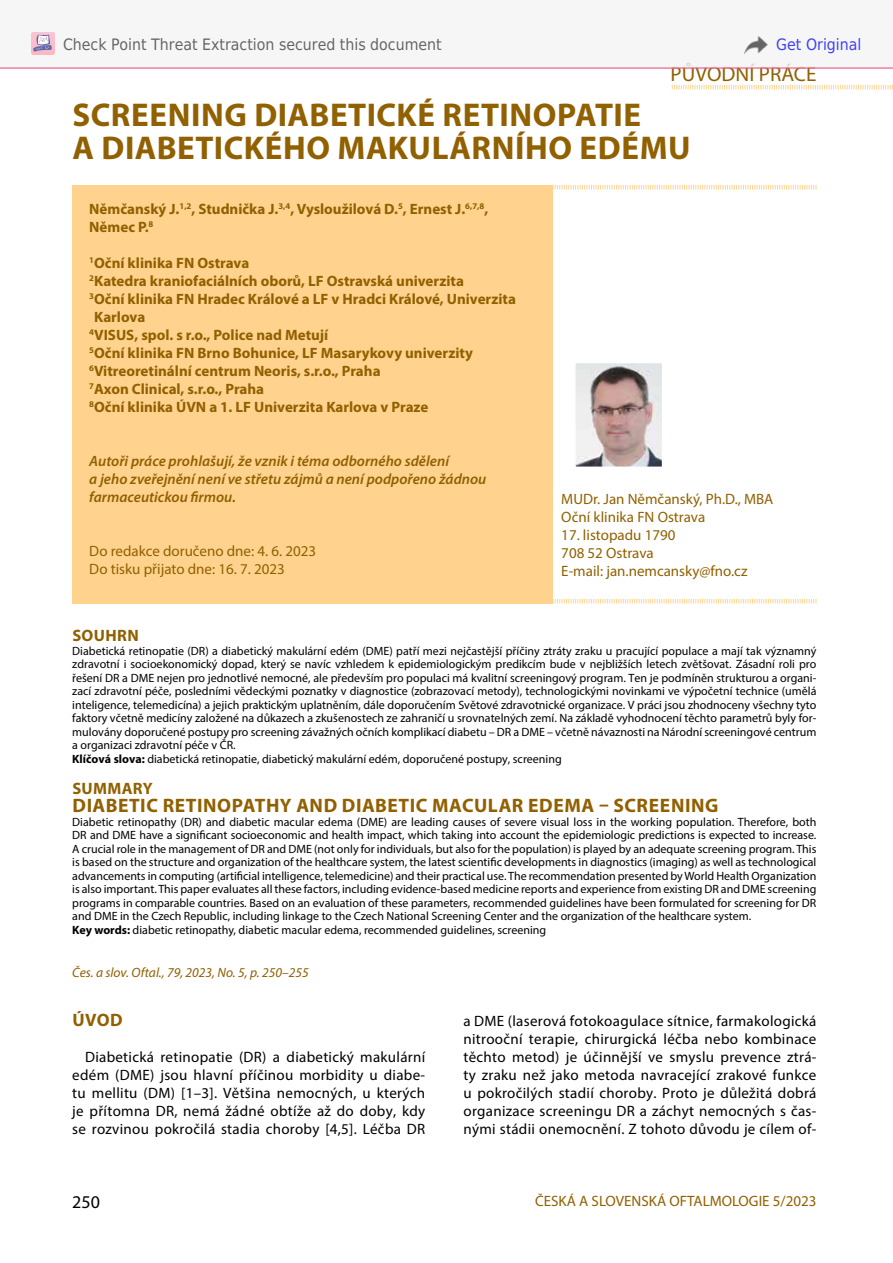
<style>
.page{position:relative;width:893px;height:1263px;background:#fff}
.page>*{position:absolute;margin:0;border:0;box-sizing:border-box;transform-origin:0 0}
.t1{font:700 33px/33px "Myriad Pro";letter-spacing:.02em;color:#916000}
.t2{font:21px "Myriad Pro";color:#916000}
.t3{font:700 19.5px "Myriad Pro";letter-spacing:.03em;color:#916000}
.t4{font:700 18px "Myriad Pro";color:#916000}
.t5{font:18px "Myriad Pro";color:#000}
.t6{font:700 16.5px "Myriad Pro";letter-spacing:.02em;color:#916000}
.t7{font:15.75px "DejaVu Sans Condensed";color:rgb(51 51 51/.75)}
.t8{font:15.75px "DejaVu Sans Condensed";color:rgb(0 0 255/.75)}
.t9{font:15px/18px "Myriad Pro";letter-spacing:.02em;color:#000;text-align:justify}
.t10{font:700 15px/18px "Myriad Pro";color:#916000}
.t11{font:15px/18px "Myriad Pro";color:#916000}
.t12{font:italic 600 15px/18px "Myriad Pro";color:#916000}
.t13{font:italic 13.5px "Myriad Pro";color:#916000}
.t14{font:12px/13.5px "Myriad Pro";color:#000}
.s1{font-weight:700}
</style>
<div class="page">
<svg style="left:553px;top:599px;width:264px;height:4px"></svg>
<svg style="left:553px;top:185px;width:264px;height:4px"></svg>
<svg style="left:672px;top:85px;width:221px;height:4px"></svg>
<img style="left:577px;top:365px;width:83px;height:100px">
<div style="left:574px;top:362px;width:89px;height:106px;border:2px solid #fff"></div>
<div style="left:72px;top:185px;width:481px;height:418px;background:#ffd38e"></div>
<div style="left:0;top:0;width:893px;height:68px;background:#f4f4f4"></div>
<hr style="left:0;top:68px;width:893px;height:1px;background:#e45785">
<img style="left:32px;top:32px;width:22px;height:22px">
<img style="left:745px;top:36px;width:22px;height:17px">
<h3 class="t7" style="left:63px;top:36px;width:380px">Check Point Threat Extraction secured this document</h3>
<h3 class="t8" style="left:776px;top:36px;width:87px">Get Original</h3>
<h2 class="t2" style="left:671px;top:61px;width:147px">PŮVODNÍ PRÁCE</h2>
<h1 class="t1" style="left:73px;top:97px;width:620px">SCREENING DIABETICKÉ RETINOPATIE<br>A DIABETICKÉHO MAKULÁRNÍHO EDÉMU</h1>
<p class="t10" style="left:89px;top:200px;width:400px">Němčanský J.<sup>1,2</sup>, Studnička J.<sup>3,4</sup>, Vysloužilová D.<sup>5</sup>, Ernest J.<sup>6,7,8</sup>,<br>Němec P.<sup>8</sup></p>
<p class="t10" style="left:89px;top:254px;width:161px"><sup>1</sup>Oční klinika FN Ostrava</p>
<p class="t10" style="left:89px;top:272px;width:376px"><sup>2</sup>Katedra kraniofaciálních oborů, LF Ostravská univerzita</p>
<p class="t10" style="left:89px;top:290px;width:428px"><sup>3</sup>Oční klinika FN Hradec Králové a LF v Hradci Králové, Univerzita</p>
<p class="t10" style="left:94px;top:308px;width:53px">Karlova</p>
<p class="t10" style="left:89px;top:326px;width:241px"><sup>4</sup>VISUS, spol. s r.o., Police nad Metují</p>
<p class="t10" style="left:89px;top:344px;width:385px"><sup>5</sup>Oční klinika FN Brno Bohunice, LF Masarykovy univerzity</p>
<p class="t10" style="left:89px;top:362px;width:293px"><sup>6</sup>Vitreoretinální centrum Neoris, s.r.o., Praha</p>
<p class="t10" style="left:89px;top:380px;width:176px"><sup>7</sup>Axon Clinical, s.r.o., Praha</p>
<p class="t10" style="left:89px;top:398px;width:341px"><sup>8</sup>Oční klinika ÚVN a 1. LF Univerzita Karlova v Praze</p>
<p class="t12" style="left:89px;top:452px;width:399px">Autoři práce prohlašují, že vznik i téma odborného sdělení<br>a jeho zveřejnění není ve střetu zájmů a není podpořeno žádnou farmaceutickou firmou.</p>
<p class="t11" style="left:89px;top:542px;width:228px">Do redakce doručeno dne: 4. 6. 2023<br>Do tisku přijato dne: 16. 7. 2023</p>
<p class="t11" style="left:561px;top:490px;width:214px">MUDr. Jan Němčanský, Ph.D., MBA<br>Oční klinika FN Ostrava</p>
<p class="t11" style="left:561px;top:526px;width:188px">17. listopadu 1790<br>708 52 Ostrava<br>E-mail: jan.nemcansky@fno.cz</p>
<h3 class="t6" style="left:72px;top:625px;width:68px">SOUHRN</h3>
<p class="t14" style="left:72px;top:644px;width:746px">Diabetická retinopatie (DR) a diabetický makulární edém (DME) patří mezi nejčastější příčiny ztráty zraku u pracující populace a mají tak významný zdravotní i socioekonomický dopad, který se navíc vzhledem k epidemiologickým predikcím bude v nejbližších letech zvětšovat. Zásadní roli pro řešení DR a DME nejen pro jednotlivé nemocné, ale především pro populaci má kvalitní screeningový program. Ten je podmíněn strukturou a organi&shy;zací zdravotní péče, posledními vědeckými poznatky v diagnostice (zobrazovací metody), technologickými novinkami ve výpočetní technice (umělá inteligence, telemedicína) a jejich praktickým uplatněním, dále doporučením Světové zdravotnické organizace. V práci jsou zhodnoceny všechny tyto faktory včetně medicíny založené na důkazech a zkušenostech ze zahraničí u srovnatelných zemí. Na základě vyhodnocení těchto parametrů byly for&shy;mulovány doporučené postupy pro screening závažných očních komplikací diabetu – DR a DME – včetně návaznosti na Národní screeningové centrum a organizaci zdravotní péče v ČR.<br><span class="s1">Klíčová slova:</span> diabetická retinopatie, diabetický makulární edém, doporučené postupy, screening</p>
<h3 class="t6" style="left:72px;top:778px;width:82px">SUMMARY</h3>
<h3 class="t3" style="left:72px;top:793px;width:648px">DIABETIC RETINOPATHY AND DIABETIC MACULAR EDEMA – SCREENING</h3>
<p class="t14" style="left:72px;top:815px;width:746px">Diabetic retinopathy (DR) and diabetic macular edema (DME) are leading causes of severe visual loss in the working population. Therefore, both DR and DME have a significant socioeconomic and health impact, which taking into account the epidemiologic predictions is expected to increase.<br>A crucial role in the management of DR and DME (not only for individuals, but also for the population) is played by an adequate screening program. This is based on the structure and organization of the healthcare system, the latest scientific developments in diagnostics (imaging) as well as technological advancements in computing (artificial intelligence, telemedicine) and their practical use. The recommendation presented by World Health Organization is also important. This paper evaluates all these factors, including evidence-based medicine reports and experience from existing DR and DME screening programs in comparable countries. Based on an evaluation of these parameters, recommended guidelines have been formulated for screening for DR and DME in the Czech Republic, including linkage to the Czech National Screening Center and the organization of the healthcare system.<br><span class="s1">Key words:</span> diabetic retinopathy, diabetic macular edema, recommended guidelines, screening</p>
<p class="t13" style="left:72px;top:964px;width:238px">Čes. a slov. Oftal., 79, 2023, No. 5, p. 250–255</p>
<h3 class="t4" style="left:72px;top:1008px;width:52px">ÚVOD</h3>
<p class="t9" style="left:72px;top:1048px;width:354px;text-indent:13px">Diabetická retinopatie (DR) a diabetický makulární edém (DME) jsou hlavní příčinou morbidity u diabe&shy;tu mellitu (DM) [1–3]. Většina nemocných, u kterých je přítomna DR, nemá žádné obtíže až do doby, kdy se rozvinou pokročilá stadia choroby [4,5]. Léčba DR</p>
<p class="t9" style="left:463px;top:1012px;width:354px">a DME (laserová fotokoagulace sítnice, farmakologická nitrooční terapie, chirurgická léčba nebo kombinace těchto metod) je účinnější ve smyslu prevence ztrá&shy;ty zraku než jako metoda navracející zrakové funkce u pokročilých stadií choroby. Proto je důležitá dobrá organizace screeningu DR a záchyt nemocných s čas&shy;nými stádii onemocnění. Z tohoto důvodu je cílem of-</p>
<h3 class="t5" style="left:72px;top:1191px;width:29px">250</h3>
<p class="t11" style="left:535px;top:1192px;width:283px">ČESKÁ A SLOVENSKÁ OFTALMOLOGIE 5/2023</p>
</div>
